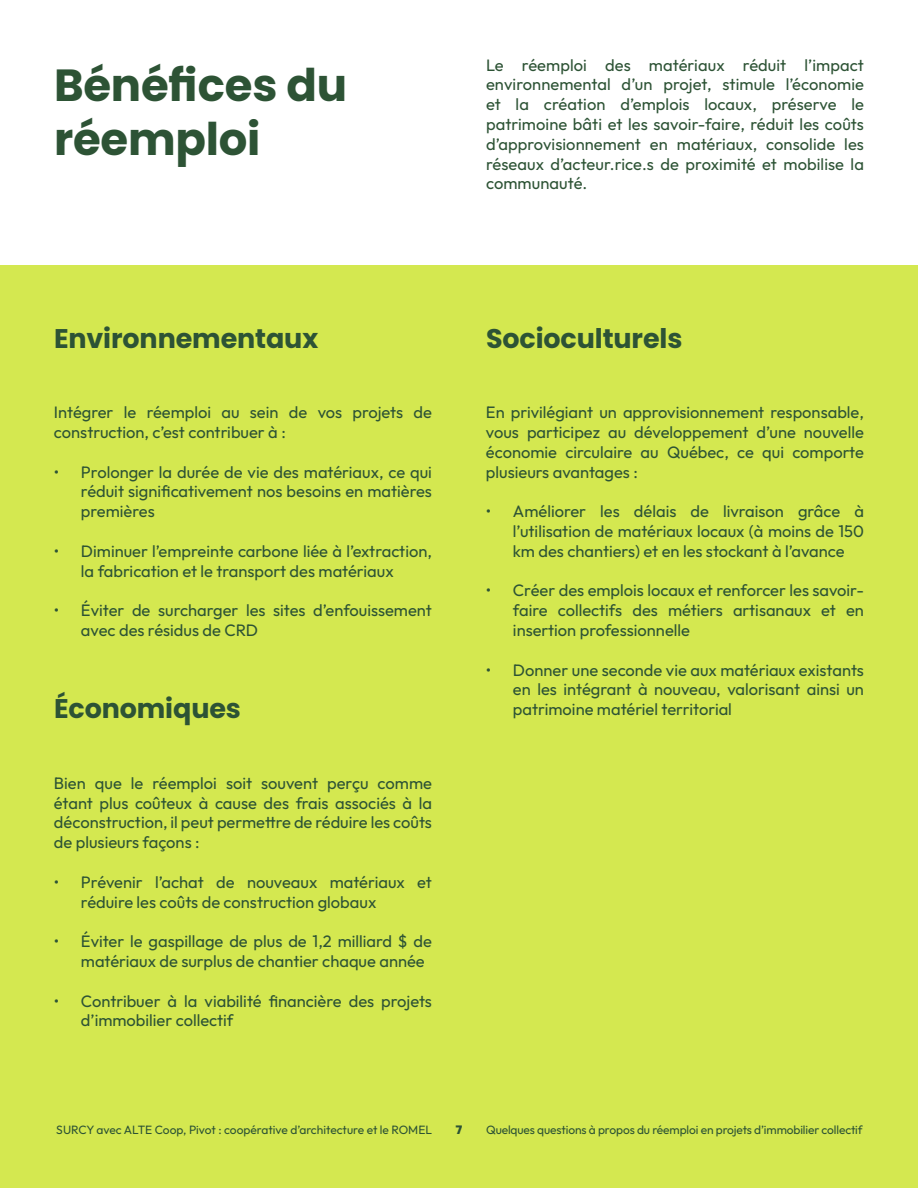
<style>
.page{position:relative;width:918px;height:1188px;background:#fff}
.page>*{position:absolute;margin:0;border:0;box-sizing:border-box;transform-origin:0 0}
.t1{font:700 45px/54px "Poppins";letter-spacing:-.005em;color:#2d5335}
.t2{font:700 27px "Poppins";letter-spacing:-.005em;color:#2d5335}
.t3{font:16.5px/19.8px "Outfit";color:#2d5335;text-align:justify}
.t4{font:12px "Outfit";letter-spacing:-.01em;color:#2d5335}
.t5{font:900 12px "Outfit";color:#2d5335}
</style>
<div class="page">
<div style="left:0;top:265px;width:918px;height:923px;background:#d4e850"></div>
<h1 class="t1" style="left:54px;top:59px;width:295px">Bénéfices du réemploi</h1>
<p class="t3" style="left:486px;top:55px;width:380px">Le réemploi des matériaux réduit l’impact environnemental d’un projet, stimule l’économie et la création d’emplois locaux, préserve le patrimoine bâti et les savoir-faire, réduit les coûts d’approvisionnement en matériaux, consolide les réseaux d’acteur.rice.s de proximité et mobilise la communauté.</p>
<h2 class="t2" style="left:54px;top:323px;width:266px">Environnementaux</h2>
<h2 class="t2" style="left:486px;top:323px;width:198px">Socioculturels</h2>
<p class="t3" style="left:54px;top:403px;width:379px">Intégrer le réemploi au sein de vos projets de construction, c’est contribuer à :</p>
<p class="t3" style="left:81px;top:462px;width:353px;text-indent:-27px">• Prolonger la durée de vie des matériaux, ce qui réduit significativement nos besoins en matières premières</p>
<p class="t3" style="left:81px;top:542px;width:353px;text-indent:-27px">• Diminuer l’empreinte carbone liée à l’extraction, la fabrication et le transport des matériaux</p>
<p class="t3" style="left:81px;top:601px;width:352px;text-indent:-27px">• Éviter de surcharger les sites d’enfouissement avec des résidus de CRD</p>
<h2 class="t2" style="left:54px;top:693px;width:188px">Économiques</h2>
<p class="t3" style="left:54px;top:774px;width:380px">Bien que le réemploi soit souvent perçu comme étant plus coûteux à cause des frais associés à la déconstruction, il peut permettre de réduire les coûts de plusieurs façons :</p>
<p class="t3" style="left:81px;top:873px;width:353px;text-indent:-27px">• Prévenir l’achat de nouveaux matériaux et réduire les coûts de construction globaux</p>
<p class="t3" style="left:81px;top:932px;width:352px;text-indent:-27px">• Éviter le gaspillage de plus de 1,2 milliard $ de matériaux de surplus de chantier chaque année</p>
<p class="t3" style="left:81px;top:991px;width:353px;text-indent:-27px">• Contribuer à la viabilité financière des projets d’immobilier collectif</p>
<p class="t3" style="left:486px;top:403px;width:380px">En privilégiant un approvisionnement responsable, vous participez au développement d’une nouvelle économie circulaire au Québec, ce qui comporte plusieurs avantages :</p>
<p class="t3" style="left:513px;top:502px;width:353px;text-indent:-27px">• Améliorer les délais de livraison grâce à l’utilisation de matériaux locaux (à moins de 150 km des chantiers) et en les stockant à l’avance</p>
<p class="t3" style="left:513px;top:581px;width:353px;text-indent:-27px">• Créer des emplois locaux et renforcer les savoir&shy;faire collectifs des métiers artisanaux et en insertion professionnelle</p>
<p class="t3" style="left:513px;top:660px;width:352px;text-indent:-27px">• Donner une seconde vie aux matériaux existants en les intégrant à nouveau, valorisant ainsi un patrimoine matériel territorial</p>
<p class="t4" style="left:56px;top:1122px;width:377px">SURCY avec ALTE Coop, Pivot : coopérative d’architecture et le ROMEL</p>
<p class="t5" style="left:456px;top:1122px;width:8px">7</p>
<p class="t4" style="left:486px;top:1122px;width:378px">Quelques questions à propos du réemploi en projets d’immobilier collectif</p>
</div>
